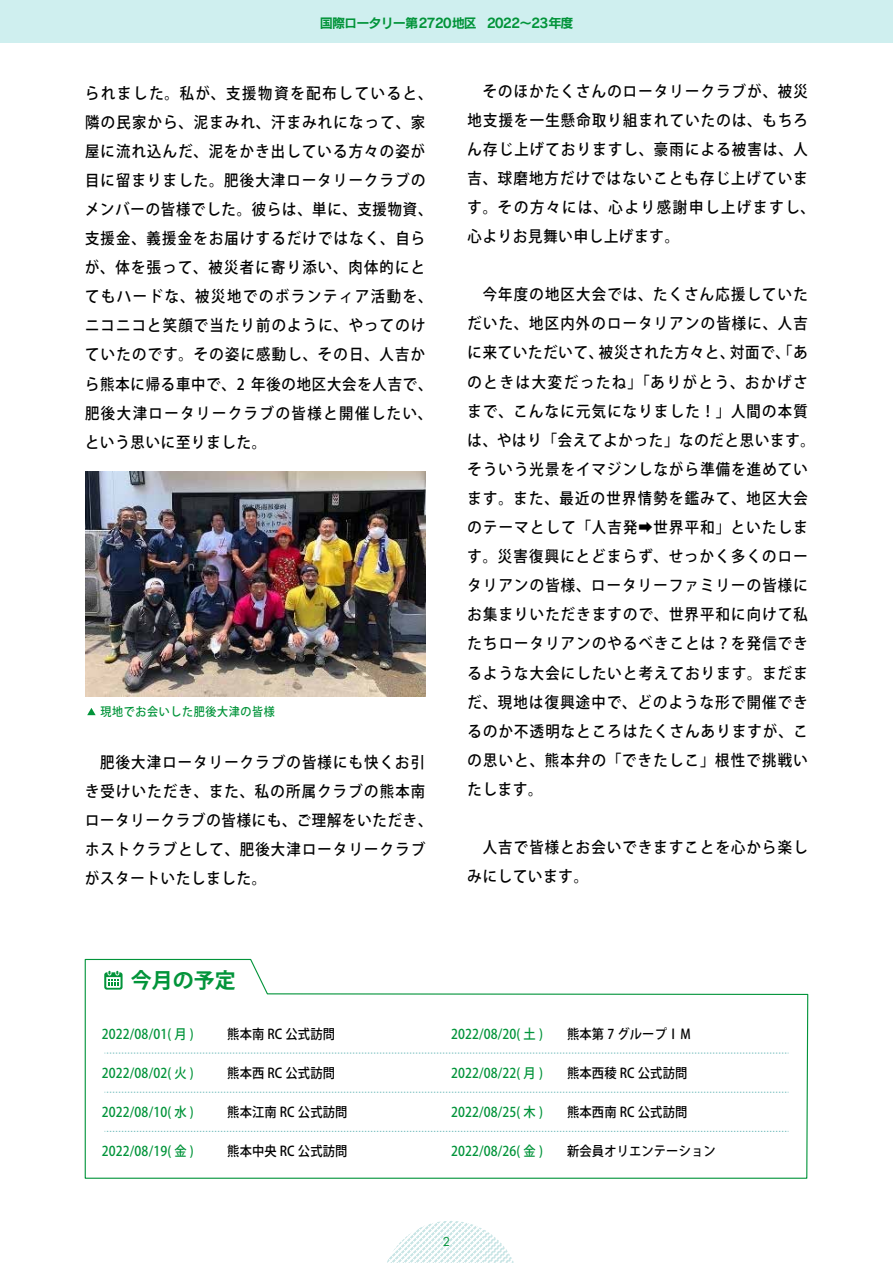
<style>
.page{position:relative;width:893px;height:1263px;background:#fff}
.page>*{position:absolute;margin:0;border:0;box-sizing:border-box;transform-origin:0 0}
.t1{font:700 21px "Koz Go Pr 6 N";color:#02943a}
.t2{font:500 15.6px/29.1px "Koz Go Pr 6 N";letter-spacing:.085em;color:#000;scale:.92 1}
.t3{font:500 13.5px "Koz Go Pr 6 N";letter-spacing:.01em;color:#02943a;scale:.91 1}
.t4{font:500 13.5px "Koz Go Pr 6 N";letter-spacing:.01em;color:#000;scale:.91 1}
.t5{font:13.2px "Rodin Pro B";letter-spacing:-.075em;color:#02943a}
.t6{font:500 12px "Koz Go Pr 6 N";letter-spacing:.06em;color:#02943a;scale:.92 1}
.t7{font:12px "Futura Std";color:#02943a}
</style>
<div class="page">
<hr style="left:0;top:0;width:1px;height:228px;background:#87d8d9">
<svg style="left:387px;top:1221px;width:127px;height:42px"></svg>
<div style="left:0;top:0;width:893px;height:43px;background:#cfefef"></div>
<svg style="left:84px;top:958px;width:725px;height:221px"></svg>
<svg style="left:104px;top:971px;width:19px;height:18px"></svg>
<svg style="left:105px;top:1053px;width:684px;height:1px"></svg>
<svg style="left:105px;top:1092px;width:684px;height:1px"></svg>
<svg style="left:105px;top:1131px;width:684px;height:1px"></svg>
<img style="left:85px;top:471px;width:340px;height:225px">
<svg style="left:87px;top:708px;width:9px;height:7px"></svg>
<p class="t5" style="left:320px;top:14px;width:255px">国際ロータリー第2720地区 2022～23年度</p>
<p class="t2" style="left:85px;top:79px;width:379px">られました。私が、支援物資を配布していると、隣の民家から、泥まみれ、汗まみれになって、家屋に流れ込んだ、泥をかき出している方々の姿が目に留まりました。肥後大津ロータリークラブのメンバーの皆様でした。彼らは、単に、支援物資、支援金、義援金をお届けするだけではなく、自らが、体を張って、被災者に寄り添い、肉体的にとてもハードな、被災地でのボランティア活動を、ニコニコと笑顔で当たり前のように、やってのけていたのです。その姿に感動し、その日、人吉から熊本に帰る車中で、2 年後の地区大会を人吉で、肥後大津ロータリークラブの皆様と開催したい、という思いに至りました。</p>
<p class="t6" style="left:100px;top:705px;width:191px">現地でお会いした肥後大津の皆様</p>
<p class="t2" style="left:85px;top:748px;width:379px">　肥後大津ロータリークラブの皆様にも快くお引き受けいただき、また、私の所属クラブの熊本南ロータリークラブの皆様にも、ご理解をいただき、ホストクラブとして、肥後大津ロータリークラブがスタートいたしました。</p>
<p class="t2" style="left:468px;top:77px;width:379px">　そのほかたくさんのロータリークラブが、被災地支援を一生懸命取り組まれていたのは、もちろん存じ上げておりますし、豪雨による被害は、人吉、球磨地方だけではないことも存じ上げています。その方々には、心より感謝申し上げますし、心よりお見舞い申し上げます。</p>
<p class="t2" style="left:468px;top:280px;width:379px">　今年度の地区大会では、たくさん応援していただいた、地区内外のロータリアンの皆様に、人吉に来ていただいて、被災された方々と、対面で、「あのときは大変だったね」「ありがとう、おかげさまで、こんなに元気になりました！」人間の本質は、やはり「会えてよかった」なのだと思います。そういう光景をイマジンしながら準備を進めています。また、最近の世界情勢を鑑みて、地区大会のテーマとして「人吉発➡世界平和」といたします。災害復興にとどまらず、せっかく多くのロータリアンの皆様、ロータリーファミリーの皆様にお集まりいただきますので、世界平和に向けて私たちロータリアンのやるべきことは？を発信できるような大会にしたいと考えております。まだまだ、現地は復興途中で、どのような形で開催できるのか不透明なところはたくさんありますが、この思いと、熊本弁の「できたしこ」根性で挑戦いたします。</p>
<p class="t2" style="left:468px;top:833px;width:371px">　人吉で皆様とお会いできますことを心から楽しみにしています。</p>
<h1 class="t1" style="left:131px;top:969px;width:107px">今月の予定</h1>
<p class="t3" style="left:102px;top:1027px;width:103px">2022/08/01( 月 )</p>
<p class="t3" style="left:102px;top:1066px;width:103px">2022/08/02( 火 )</p>
<p class="t3" style="left:102px;top:1105px;width:103px">2022/08/10( 水 )</p>
<p class="t3" style="left:102px;top:1144px;width:103px">2022/08/19( 金 )</p>
<p class="t4" style="left:227px;top:1027px;width:120px">熊本南 RC 公式訪問</p>
<p class="t4" style="left:227px;top:1066px;width:120px">熊本西 RC 公式訪問</p>
<p class="t4" style="left:227px;top:1105px;width:134px">熊本江南 RC 公式訪問</p>
<p class="t4" style="left:227px;top:1144px;width:134px">熊本中央 RC 公式訪問</p>
<p class="t3" style="left:451px;top:1027px;width:103px">2022/08/20( 土 )</p>
<p class="t3" style="left:451px;top:1066px;width:103px">2022/08/22( 月 )</p>
<p class="t3" style="left:451px;top:1105px;width:103px">2022/08/25( 木 )</p>
<p class="t3" style="left:451px;top:1144px;width:103px">2022/08/26( 金 )</p>
<p class="t4" style="left:567px;top:1027px;width:138px">熊本第 7 グループＩＭ</p>
<p class="t4" style="left:567px;top:1066px;width:134px">熊本西稜 RC 公式訪問</p>
<p class="t4" style="left:567px;top:1105px;width:134px">熊本西南 RC 公式訪問</p>
<p class="t4" style="left:567px;top:1144px;width:165px">新会員オリエンテーション</p>
<p class="t7" style="left:443px;top:1234px;width:9px">2</p>
</div>
